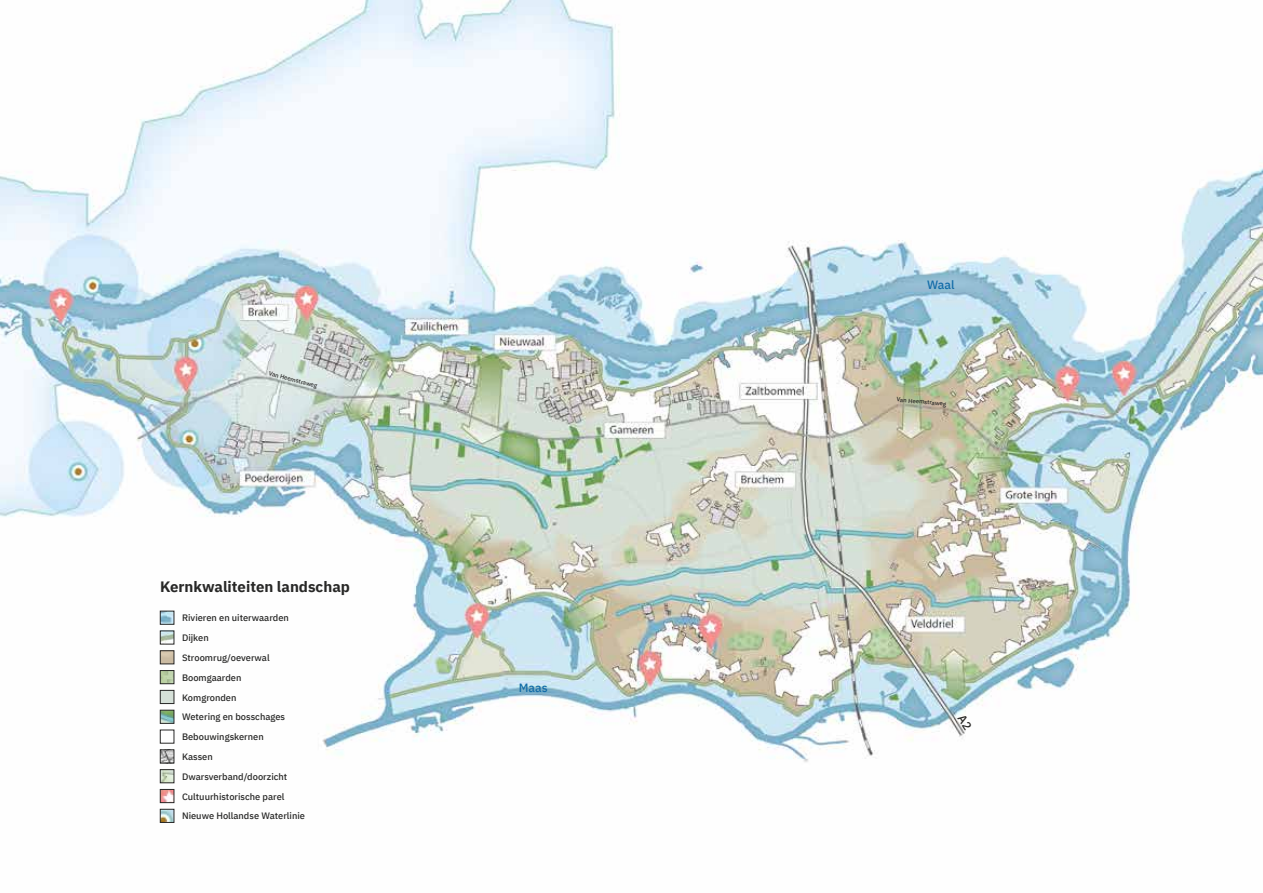
<style>
.page{position:relative;width:1263px;height:893px;background:#fff}
.page>*{position:absolute;margin:0;border:0;box-sizing:border-box;transform-origin:0 0}
.t1{font:700 15px "IBM Plex Sans";color:#282827}
.t2{font:500 12px "IBM Plex Sans";color:#116ba8}
.t3{font:500 9.3px/19.8px "IBM Plex Sans";color:#282827}
.t4{font:500 6px "IBM Plex Sans";color:#282827}
</style>
<div class="page">
<img style="left:0;top:0;width:1263px;height:823px">
<img style="left:162px;top:613px;width:10px;height:9px">
<div style="left:160px;top:611px;width:14px;height:13px;border:1px solid #282827"></div>
<img style="left:162px;top:633px;width:10px;height:9px">
<div style="left:160px;top:631px;width:14px;height:13px;border:1px solid #282827"></div>
<img style="left:162px;top:652px;width:10px;height:10px">
<div style="left:160px;top:650px;width:14px;height:14px;border:1px solid #282827"></div>
<img style="left:162px;top:672px;width:10px;height:10px">
<div style="left:160px;top:670px;width:14px;height:14px;border:1px solid #282827"></div>
<img style="left:162px;top:692px;width:10px;height:10px">
<div style="left:160px;top:690px;width:14px;height:14px;border:1px solid #282827"></div>
<img style="left:162px;top:712px;width:10px;height:9px">
<div style="left:160px;top:710px;width:14px;height:13px;border:1px solid #282827"></div>
<img style="left:162px;top:732px;width:10px;height:9px">
<div style="left:160px;top:730px;width:14px;height:13px;border:1px solid #282827"></div>
<img style="left:162px;top:752px;width:10px;height:9px">
<div style="left:160px;top:750px;width:14px;height:13px;border:1px solid #282827"></div>
<img style="left:162px;top:771px;width:10px;height:10px">
<div style="left:160px;top:769px;width:14px;height:14px;border:1px solid #282827"></div>
<img style="left:162px;top:791px;width:10px;height:10px">
<div style="left:160px;top:789px;width:14px;height:14px;border:1px solid #282827"></div>
<img style="left:162px;top:811px;width:10px;height:10px">
<div style="left:160px;top:809px;width:14px;height:14px;border:1px solid #282827"></div>
<svg style="left:957px;top:714px;width:15px;height:16px"></svg>
<p class="t4" style="left:270px;top:368px;width:51px;rotate:15deg">Van Heemstraweg</p>
<h1 class="t1" style="left:160px;top:575px;width:191px">Kernkwaliteiten landschap</h1>
<p class="t3" style="left:182px;top:607px;width:124px">Rivieren en uiterwaarden<br>Dijken<br>Stroomrug/oeverwal<br>Boomgaarden<br>Komgronden<br>Wetering en bosschages<br>Bebouwingskernen<br>Kassen<br>Dwarsverband/doorzicht<br>Cultuurhistorische parel<br>Nieuwe Hollandse Waterlinie</p>
<p class="t2" style="left:519px;top:678px;width:30px">Maas</p>
<p class="t2" style="left:927px;top:276px;width:29px">Waal</p>
<p class="t4" style="left:897px;top:395px;width:51px;rotate:5deg">Van Heemstraweg</p>
</div>
